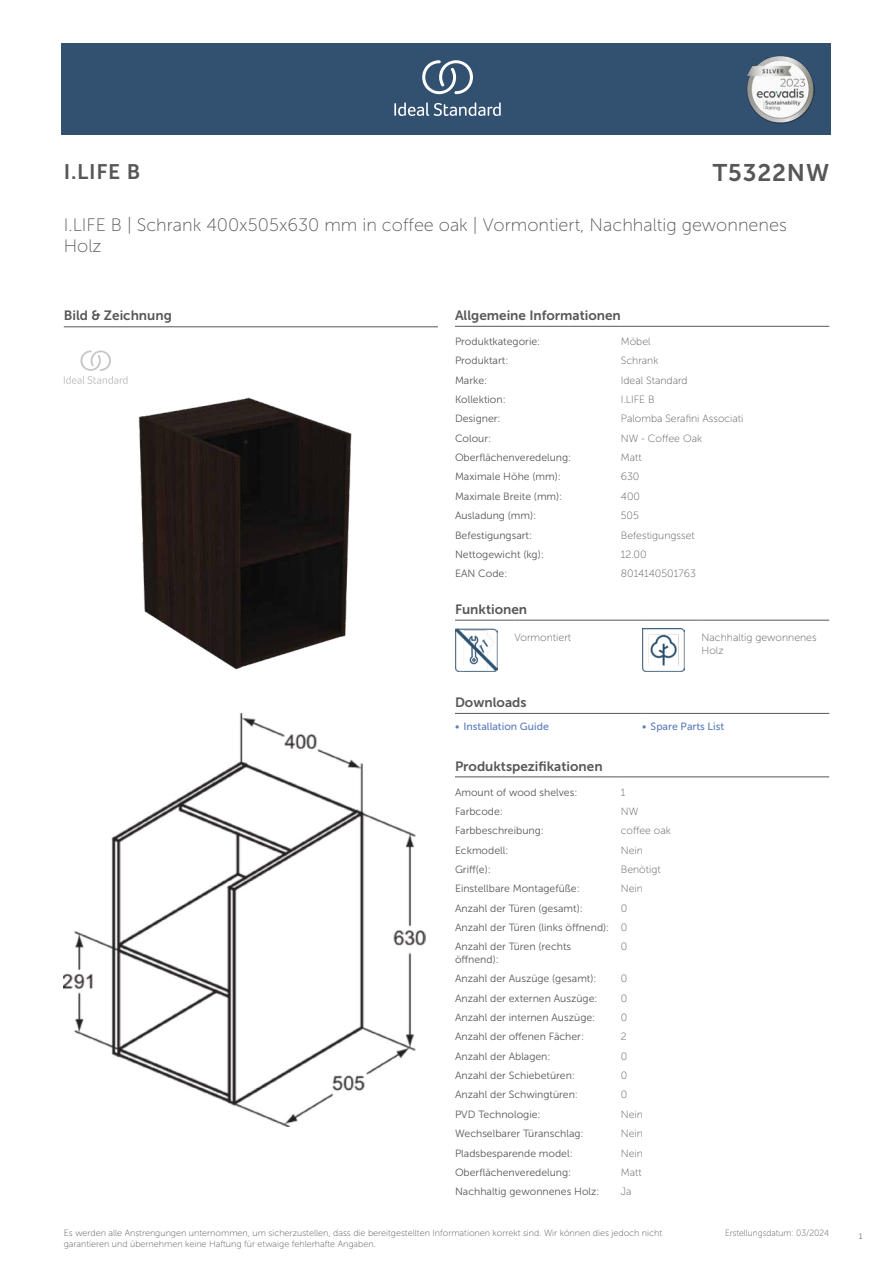
<style>
.page{position:relative;width:893px;height:1263px;background:#fff}
.page>*{position:absolute;margin:0;border:0;box-sizing:border-box;transform-origin:0 0}
.t1{font:24px "Museo Sans 700";letter-spacing:.035em;color:#575756}
.t2{font:21px "Museo Sans 700";color:#575756}
.t3{font:18px/21.6px "Museo Sans 100";color:#575756}
.t4{font:13.5px "Museo Sans 700";color:#575756}
.t5{font:10.5px/19.4px "Museo Sans 300";color:#575756}
.t6{font:10.5px/12.6px "Museo Sans 100";color:#575756}
.t7{font:10.5px "Museo Sans 500";color:#5b7ebf}
.t8{font:9px/10.8px "Museo Sans 100";color:#575756}
.t9{font:9px "Museo Sans 100";color:#575756;scale:.95 1}
.t10{font:300 9px "Calibri";color:#575756;scale:.95 1}
.s1{font-family:"Museo Sans 100"}
</style>
<div class="page">
<div style="left:62px;top:43px;width:769px;height:91px;background:#325070"></div>
<hr style="left:455px;top:326px;width:166px;height:1px;background:#575756">
<hr style="left:621px;top:326px;width:208px;height:1px;background:#575756">
<hr style="left:455px;top:620px;width:59px;height:1px;background:#575756">
<hr style="left:514px;top:620px;width:128px;height:1px;background:#575756">
<hr style="left:642px;top:620px;width:60px;height:1px;background:#575756">
<hr style="left:702px;top:620px;width:127px;height:1px;background:#575756">
<img style="left:455px;top:629px;width:42px;height:42px">
<img style="left:642px;top:629px;width:43px;height:42px">
<hr style="left:455px;top:713px;width:187px;height:1px;background:#575756">
<hr style="left:642px;top:713px;width:187px;height:1px;background:#575756">
<hr style="left:455px;top:777px;width:166px;height:1px;background:#575756">
<hr style="left:621px;top:777px;width:208px;height:1px;background:#575756">
<img style="left:64px;top:714px;width:361px;height:413px">
<hr style="left:64px;top:327px;width:374px;height:1px;background:#575756">
<svg style="left:64px;top:350px;width:64px;height:34px"></svg>
<img style="left:138px;top:397px;width:214px;height:273px">
<svg style="left:394px;top:102px;width:107px;height:14px"></svg>
<svg style="left:422px;top:60px;width:51px;height:34px"></svg>
<img style="left:746px;top:56px;width:68px;height:67px">
<h2 class="t2" style="left:64px;top:160px;width:78px">I.LIFE B</h2>
<h1 class="t1" style="left:713px;top:160px;width:118px">T5322NW</h1>
<h3 class="t3" style="left:64px;top:214px;width:725px">I.LIFE B | Schrank 400x505x630 mm in coffee oak | Vormontiert, Nachhaltig gewonnenes<br>Holz</h3>
<p class="t4" style="left:64px;top:308px;width:110px">Bild &amp; Zeichnung</p>
<p class="t4" style="left:455px;top:308px;width:167px">Allgemeine Informationen</p>
<p class="t5" style="left:455px;top:332px;width:87px">Produktkategorie:</p>
<p class="t6" style="left:621px;top:335px;width:31px">Möbel</p>
<p class="t5" style="left:455px;top:351px;width:55px">Produktart:</p>
<p class="t6" style="left:621px;top:355px;width:39px">Schrank</p>
<p class="t5" style="left:455px;top:370px;width:34px">Marke:</p>
<p class="t6" style="left:621px;top:374px;width:68px">Ideal Standard</p>
<p class="t5" style="left:455px;top:390px;width:52px">Kollektion:</p>
<p class="t6" style="left:621px;top:393px;width:35px">I.LIFE B</p>
<p class="t5" style="left:455px;top:409px;width:47px">Designer:</p>
<p class="t6" style="left:621px;top:413px;width:124px">Palomba Serafini Associati</p>
<p class="t5" style="left:455px;top:429px;width:38px">Colour:</p>
<p class="t6" style="left:621px;top:432px;width:83px">NW - Coffee Oak</p>
<p class="t5" style="left:455px;top:448px;width:118px">Oberflächenveredelung:</p>
<p class="t6" style="left:621px;top:451px;width:22px">Matt</p>
<p class="t5" style="left:455px;top:467px;width:107px">Maximale Höhe (mm):</p>
<p class="t6" style="left:621px;top:471px;width:20px">630</p>
<p class="t5" style="left:455px;top:487px;width:109px">Maximale Breite (mm):</p>
<p class="t6" style="left:621px;top:490px;width:21px">400</p>
<p class="t5" style="left:455px;top:506px;width:83px">Ausladung (mm):</p>
<p class="t6" style="left:621px;top:509px;width:20px">505</p>
<p class="t5" style="left:455px;top:525px;width:79px">Befestigungsart:</p>
<p class="t6" style="left:621px;top:529px;width:75px">Befestigungsset</p>
<p class="t5" style="left:455px;top:545px;width:90px">Nettogewicht (kg):</p>
<p class="t6" style="left:621px;top:548px;width:27px">12.00</p>
<p class="t5" style="left:455px;top:564px;width:54px">EAN Code:</p>
<p class="t6" style="left:621px;top:567px;width:77px">8014140501763</p>
<p class="t4" style="left:455px;top:602px;width:74px">Funktionen</p>
<p class="t6" style="left:514px;top:631px;width:58px">Vormontiert</p>
<p class="t6" style="left:702px;top:631px;width:117px">Nachhaltig gewonnenes<br>Holz</p>
<p class="t4" style="left:455px;top:695px;width:73px">Downloads</p>
<p class="t7" style="left:455px;top:721px;width:95px">• Installation Guide</p>
<p class="t7" style="left:642px;top:721px;width:84px">• Spare Parts List</p>
<p class="t4" style="left:455px;top:758px;width:149px">Produktspezifikationen</p>
<p class="t5" style="left:455px;top:782px;width:124px">Amount of wood shelves:</p>
<p class="t6" style="left:621px;top:786px;width:6px">1</p>
<p class="t5" style="left:455px;top:802px;width:49px">Farbcode:</p>
<p class="t6" style="left:621px;top:805px;width:19px">NW</p>
<p class="t5" style="left:455px;top:821px;width:90px">Farbbeschreibung:</p>
<p class="t6" style="left:621px;top:824px;width:52px">coffee oak</p>
<p class="t5" style="left:455px;top:840px;width:55px">Eckmodell:</p>
<p class="t6" style="left:621px;top:844px;width:24px">Nein</p>
<p class="t5" style="left:455px;top:860px;width:37px">Griff(e):</p>
<p class="t6" style="left:621px;top:863px;width:41px">Benötigt</p>
<p class="t5" style="left:455px;top:879px;width:126px">Einstellbare Montagefüße:</p>
<p class="t6" style="left:621px;top:882px;width:24px">Nein</p>
<p class="t5" style="left:455px;top:898px;width:129px">Anzahl der Türen (gesamt):</p>
<p class="t6" style="left:621px;top:902px;width:8px">0</p>
<p class="t5" style="left:455px;top:918px;width:174px">Anzahl der Türen (links öffnend): <span class="s1">0<br></span>Anzahl der Türen (rechts</p>
<p class="t5" style="left:455px;top:950px;width:45px">öffnend):</p>
<p class="t6" style="left:621px;top:940px;width:8px">0</p>
<p class="t5" style="left:455px;top:969px;width:143px">Anzahl der Auszüge (gesamt):</p>
<p class="t6" style="left:621px;top:972px;width:8px">0</p>
<p class="t5" style="left:455px;top:988px;width:144px">Anzahl der externen Auszüge:</p>
<p class="t6" style="left:621px;top:992px;width:8px">0</p>
<p class="t5" style="left:455px;top:1008px;width:142px">Anzahl der internen Auszüge:</p>
<p class="t6" style="left:621px;top:1011px;width:8px">0</p>
<p class="t5" style="left:455px;top:1027px;width:131px">Anzahl der offenen Fächer:</p>
<p class="t6" style="left:621px;top:1031px;width:7px">2</p>
<p class="t5" style="left:455px;top:1046px;width:97px">Anzahl der Ablagen:</p>
<p class="t6" style="left:621px;top:1050px;width:8px">0</p>
<p class="t5" style="left:455px;top:1066px;width:122px">Anzahl der Schiebetüren:</p>
<p class="t6" style="left:621px;top:1069px;width:8px">0</p>
<p class="t5" style="left:455px;top:1085px;width:124px">Anzahl der Schwingtüren:</p>
<p class="t6" style="left:621px;top:1089px;width:8px">0</p>
<p class="t5" style="left:455px;top:1104px;width:87px">PVD Technologie:</p>
<p class="t6" style="left:621px;top:1108px;width:24px">Nein</p>
<p class="t5" style="left:455px;top:1124px;width:130px">Wechselbarer Türanschlag:</p>
<p class="t6" style="left:621px;top:1127px;width:24px">Nein</p>
<p class="t5" style="left:455px;top:1143px;width:119px">Pladsbesparende model:</p>
<p class="t6" style="left:621px;top:1147px;width:24px">Nein</p>
<p class="t5" style="left:455px;top:1163px;width:118px">Oberflächenveredelung:</p>
<p class="t6" style="left:621px;top:1166px;width:22px">Matt</p>
<p class="t5" style="left:455px;top:1182px;width:146px">Nachhaltig gewonnenes Holz:</p>
<p class="t6" style="left:621px;top:1185px;width:12px">Ja</p>
<p class="t8" style="left:64px;top:1227px;width:600px">Es werden alle Anstrengungen unternommen, um sicherzustellen, dass die bereitgestellten Informationen korrekt sind. Wir können dies jedoch nicht garantieren und übernehmen keine Haftung für etwaige fehlerhafte Angaben.</p>
<p class="t9" style="left:725px;top:1228px;width:111px">Erstellungsdatum: 03/2024</p>
<p class="t10" style="left:858px;top:1230px;width:6px">1</p>
</div>
